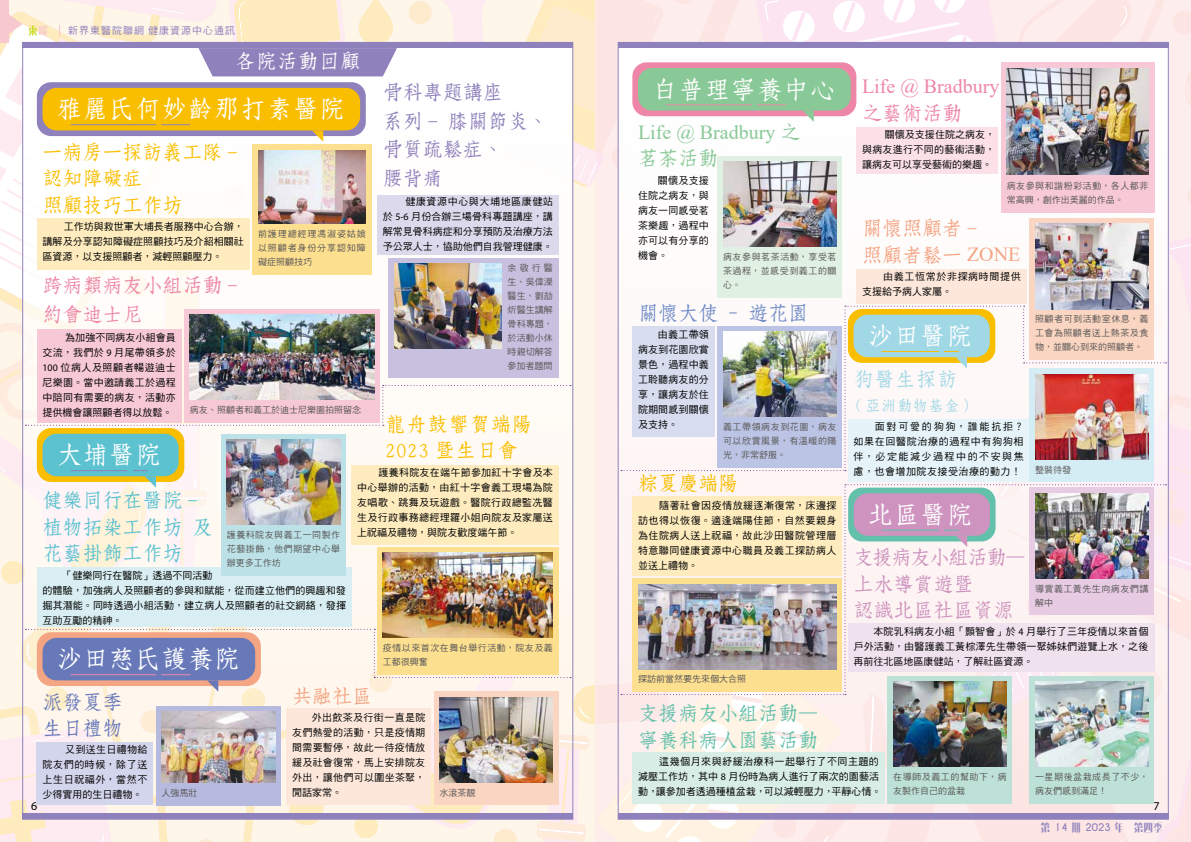
<style>
.page{position:relative;width:1191px;height:842px;background:#fff}
.page>*{position:absolute;margin:0;border:0;box-sizing:border-box;transform-origin:0 0}
.t1{font:25px "DF Fang Song W6 WIN BF";letter-spacing:.05em;color:#fff}
.t2{font:20px/26.5px "DF Fang Song W6 WIN BF";color:#fabe00}
.t3{font:20px/28.5px "DF Fang Song W6 WIN BF";color:#8f82bc}
.t4{font:20px/26.5px "DF Fang Song W6 WIN BF";color:#5dc2d0}
.t5{font:20px/26.5px "DF Fang Song W6 WIN BF";color:#ce93bf}
.t6{font:20px/28.5px "DF Fang Song W6 WIN BF";color:#ee86a8}
.t7{font:20px/26.5px "DF Fang Song W6 WIN BF";color:#f4a583}
.t8{font:20px/26.5px "DF Fang Song W6 WIN BF";color:#63c0ab}
.t9{font:20px/26.5px "DF Fang Song W6 WIN BF";letter-spacing:.05em;color:#fabe00}
.t10{font:20px "Times New Roman";color:#89c997}
.t11{font:20px "Times New Roman";color:#ee86a8}
.t12{font:20px "DF Fang Song W6 WIN BF";color:#718cc7}
.t13{font:20px/26.5px "DF Fang Song W6 WIN BF";color:#6879ba}
.t14{font:20px "DF Fang Song W6 WIN BF";letter-spacing:.05em;color:#fff}
.t15{font:20px "DF Fang Song W6 WIN BF";letter-spacing:.05em;color:#a1d8e6}
.t16{font:20px "DF Fang Song W6 WIN BF";color:#89c997}
.t17{font:15px "DF Fang Song W6 WIN BF";letter-spacing:.05em;color:#a1d8e6}
.t18{font:12px "Myriad Pro";color:#000}
.t19{font:10px/15px "DF Hei Std W5";letter-spacing:.015em;color:#000;text-align:justify}
.t20{font:10px/15px "DF Hei Std W5";letter-spacing:.06em;color:#000}
.t21{font:10px "DF Hei Std W5";letter-spacing:.1em;color:#8f82bc}
.t22{font:700 10px "MF Xing Hei Noncommercial";color:#8f82bc;scale:1.5 1}
.t23{font:700 10px "MF Xing Hei Noncommercial";color:#c4d700;scale:1.5 1}
.t24{font:9px/14px "DF Hei Std W5";letter-spacing:.055em;color:#595757}
.t25{font:9px "DF Hei Std W5";color:#595757}
.s1{color:#f7c8ce}
.s2{font-family:"Myriad Pro"}
.s3{font-family:"DF Fang Song W6 WIN BF"}
.s4{font-family:"Times New Roman"}
.s5{font-family:"Caviar Dreams"}
</style>
<div class="page">
<img style="left:0;top:0;width:1191px;height:842px">
<p class="t23" style="left:28px;top:25px;width:14px">東<span class="s1">暖</span></p>
<p class="t21" style="left:68px;top:25px;width:169px">新界東醫院聯網健康資源中心通訊</p>
<h2 class="t14" style="left:235px;top:51px;width:127px">各院活動回顧</h2>
<h2 class="t3" style="left:383px;top:78px;width:166px">骨科專題講座<br>系列 - 膝關節炎、骨質疏鬆症、<br>腰背痛</h2>
<p class="t19" style="left:383px;top:194px;width:172px;text-indent:23px">健康資源中心與大埔地區康健站於 <span class="s2">5-6</span> 月份合辦三場骨科專題講座，講解常見骨科病症和分享預防及治療方法予公眾人士，協助他們自我管理健康。</p>
<h1 class="t1" style="left:57px;top:96px;width:289px">雅麗氏何妙齡那打素醫院</h1>
<h2 class="t2" style="left:43px;top:138px;width:196px">一病房一探訪義工隊 -認知障礙症<br>照顧技巧工作坊</h2>
<p class="t19" style="left:43px;top:219px;width:203px;text-indent:21px">工作坊與救世軍大埔長者服務中心合辦，講解及分享認知障礙症照顧技巧及介紹相關社區資源，以支援照顧者，減輕照顧壓力。</p>
<p class="t24" style="left:258px;top:227px;width:109px;text-align:justify">前護理總經理馮淑姿姑娘以照顧者身份分享認知障礙症照顧技巧</p>
<p class="t24" style="left:507px;top:261px;width:47px;text-align:justify">余敬行醫生、吳偉滐醫生、劉劼炘醫生講解骨科專題，於活動小休時親切解答參加者題問</p>
<h2 class="t6" style="left:43px;top:271px;width:196px">跨病類病友小組活動 -約會迪士尼</h2>
<p class="t19" style="left:43px;top:329px;width:135px;text-indent:23px">為加強不同病友小組會員交流，我們於 <span class="s2">9</span> 月尾帶領多於<span class="s2">100</span> 位病人及照顧者暢遊迪士尼樂園。當中邀請義工於過程中陪同有需要的病友，活動亦提供機會讓照顧者得以放鬆。</p>
<p class="t25" style="left:190px;top:405px;width:172px">病友、照顧者和義工於迪士尼樂園拍照留念</p>
<h2 class="t9" style="left:386px;top:411px;width:147px">龍舟鼓響賀端陽<br>2023 暨生日會</h2>
<p class="t19" style="left:357px;top:464px;width:197px;text-indent:21px">護養科院友在端午節參加紅十字會及本中心舉辦的活動，由紅十字會義工現場為院友唱歌、跳舞及玩遊戲。醫院行政總監冼醫生及行政事務總經理羅小姐向院友及家屬送上祝福及禮物，與院友歡度端午節。</p>
<h1 class="t1" style="left:57px;top:442px;width:105px">大埔醫院</h1>
<h2 class="t4" style="left:43px;top:487px;width:171px">健樂同行在醫院 -植物拓染工作坊 及花藝掛飾工作坊</h2>
<p class="t19" style="left:43px;top:567px;width:305px;text-align:left;text-indent:20px">「健樂同行在醫院」透過不同活動<br>的體驗，加強病人及照顧者的參與和賦能，從而建立他們的興趣和發掘其潛能。同時透過小組活動，建立病人及照顧者的社交網絡，發揮互助互勵的精神。</p>
<p class="t24" style="left:227px;top:527px;width:115px;text-align:justify">護養科院友與義工一同製作花藝掛飾，他們期望中心舉辦更多工作坊</p>
<h1 class="t1" style="left:57px;top:646px;width:184px">沙田慈氏護養院</h1>
<h2 class="t13" style="left:43px;top:688px;width:81px">派發夏季生日禮物</h2>
<p class="t19" style="left:43px;top:742px;width:106px;text-indent:23px">又到送生日禮物給院友們的時候，除了送上生日祝福外，當然不少得實用的生日禮物。</p>
<p class="t24" style="left:162px;top:785px;width:37px">人強馬壯</p>
<p class="t24" style="left:383px;top:641px;width:172px">疫情以來首次在舞台舉行活動，院友及義工都很興奮</p>
<h2 class="t7" style="left:292px;top:683px;width:81px">共融社區</h2>
<p class="t19" style="left:292px;top:710px;width:135px;text-indent:20px">外出飲茶及行街一直是院友們熱愛的活動，只是疫情期間需要暫停，故此一待疫情放緩及社會復常，馬上安排院友外出，讓他們可以圍坐茶聚，閒話家常。</p>
<p class="t24" style="left:439px;top:785px;width:37px">水滾茶靚</p>
<h1 class="t1" style="left:652px;top:77px;width:184px">白普理寧養中心</h1>
<h2 class="t10" style="left:638px;top:118px;width:164px">Life @ Bradbury <span class="s3">之</span></h2>
<h2 class="t16" style="left:638px;top:148px;width:81px">茗茶活動</h2>
<p class="t19" style="left:638px;top:172px;width:72px;text-indent:20px">關懷及支援住院之病友，與病友一同感受茗茶樂趣，過程中亦可以有分享的機會。</p>
<p class="t24" style="left:723px;top:250px;width:115px;text-align:justify">病友參與茗茶活動，享受茗茶過程，並感受到義工的關心。</p>
<h2 class="t12" style="left:638px;top:303px;width:171px">關懷大使 – 遊花園</h2>
<p class="t19" style="left:638px;top:327px;width:72px;text-indent:20px">由義工帶領病友到花園欣賞景色，過程中義工聆聽病友的分享，讓病友於住院期間感到關懷及支持。</p>
<p class="t24" style="left:723px;top:420px;width:115px;text-align:justify">義工帶領病友到花園，病友可以欣賞風景，有溫暖的陽光，非常舒服。</p>
<h2 class="t2" style="left:638px;top:470px;width:101px">粽夏慶端陽</h2>
<p class="t19" style="left:638px;top:497px;width:200px;text-indent:21px">隨著社會因疫情放緩逐漸復常，床邊探訪也得以恢復。適逢端陽佳節，自然要親身為住院病人送上祝福，故此沙田醫院管理層特意聯同健康資源中心職員及義工探訪病人並送上禮物。</p>
<p class="t25" style="left:638px;top:674px;width:109px">探訪前當然要先來個大合照</p>
<h2 class="t11" style="left:862px;top:72px;width:139px">Life @ Bradbury</h2>
<h2 class="t6" style="left:862px;top:99px;width:101px">之藝術活動</h2>
<p class="t19" style="left:862px;top:127px;width:135px;text-indent:23px">關懷及支援住院之病友，與病友進行不同的藝術活動，讓病友可以享受藝術的樂趣。</p>
<p class="t24" style="left:1006px;top:179px;width:143px">病友參與和諧粉彩活動，各人都非常高興，創作出美麗的作品。</p>
<h2 class="t7" style="left:862px;top:215px;width:160px">關懷照顧者 -<br>照顧者鬆一 <span class="s4">ZONE</span></h2>
<p class="t20" style="left:862px;top:269px;width:160px;text-indent:21px">由義工恆常於非探病時間提供支援給予病人家屬。</p>
<h1 class="t1" style="left:867px;top:323px;width:105px">沙田醫院</h1>
<h2 class="t15" style="left:853px;top:368px;width:105px">狗醫生探訪</h2>
<h3 class="t17" style="left:853px;top:398px;width:119px">( 亞洲動物基金 )</h3>
<p class="t19" style="left:853px;top:419px;width:172px;text-indent:21px">面對可愛的狗狗，誰能抗拒？如果在回醫院治療的過程中有狗狗相伴，必定能減少過程中的不安與焦慮，也會增加院友接受治療的動力！</p>
<h1 class="t1" style="left:868px;top:502px;width:105px">北區醫院</h1>
<p class="t24" style="left:1035px;top:312px;width:115px">照顧者可到活動室休息，義工會為照顧者送上熱茶及食</p>
<p class="t25" style="left:1035px;top:342px;width:109px">物，並關心到來的照顧者。</p>
<p class="t24" style="left:1035px;top:462px;width:37px">整裝待發</p>
<h2 class="t5" style="left:853px;top:544px;width:173px">支援病友小組活動—上水導賞遊暨<br>認識北區社區資源</h2>
<p class="t19" style="left:853px;top:624px;width:296px;text-indent:20px">本院乳科病友小組「顥智會」於 <span class="s2">4</span> 月舉行了三年疫情以來首個戶外活動，由醫護義工黃棕澤先生帶領一聚姊妹們遊覽上水，之後再前往北區地區康健站，了解社區資源。</p>
<p class="t24" style="left:1035px;top:581px;width:115px">導賞義工黃先生向病友們講解中</p>
<h2 class="t8" style="left:638px;top:700px;width:181px">支援病友小組活動—寧養科病人園藝活動</h2>
<p class="t19" style="left:638px;top:753px;width:245px;text-align:left;text-indent:21px">這幾個月來與紓緩治療科一起舉行了不同主題的減壓工作坊，其中 <span class="s2">8</span> 月份時為病人進行了兩次的園藝活動，讓參加者透過種植盆栽，可以減輕壓力，平靜心情。</p>
<p class="t24" style="left:893px;top:770px;width:115px">在導師及義工的幫助下，病友製作自己的盆栽</p>
<p class="t24" style="left:1035px;top:770px;width:115px">一星期後盆栽成長了不少，病友們感到滿足！</p>
<p class="t18" style="left:31px;top:798px;width:8px">6</p>
<p class="t18" style="left:1153px;top:798px;width:8px">7</p>
<p class="t22" style="left:1040px;top:822px;width:83px">第 <span class="s5">14</span> 期 <span class="s5">2023</span> 年　第四季</p>
</div>
